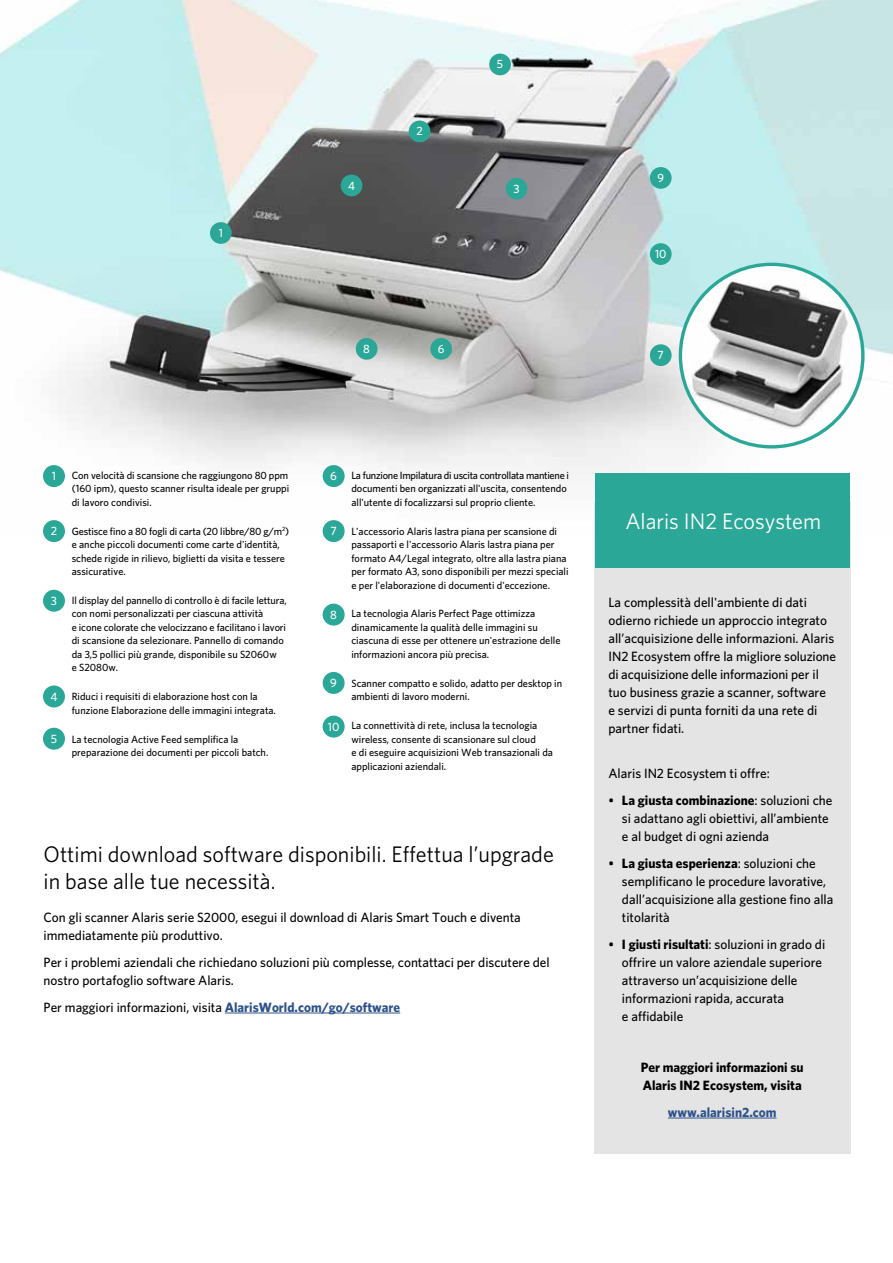
<style>
.page{position:relative;width:893px;height:1263px;background:#fff}
.page>*{position:absolute;margin:0;border:0;box-sizing:border-box;transform-origin:0 0}
.t1{font:22.5px/27px "Whitney";color:#000}
.t2{font:22.5px "Whitney";color:#fff}
.t3{font:500 13.5px/18px "Whitney";color:#000}
.t4{font:700 13.5px/18px "Whitney";color:#000}
.t5{font:700 13.5px "Whitney";color:#2d528a}
.t6{font:500 12.15px "Whitney";color:#fff}
.t7{font:500 12px "Whitney";color:#fff}
.t8{font:500 10.5px/13.5px "Whitney";color:#000}
.s1{font-weight:700;color:#2d528a}
.s2{font-weight:700}
</style>
<div class="page">
<hr style="left:225px;top:1013px;width:175px;height:1px;background:#2d528a">
<img style="left:0;top:0;width:893px;height:536px">
<svg style="left:48px;top:515px;width:6px;height:6px"></svg>
<div style="left:43px;top:520px;width:22px;height:22px;background:#2ba798;border-radius:50%"></div>
<div style="left:43px;top:590px;width:22px;height:22px;background:#2ba798;border-radius:50%"></div>
<div style="left:323px;top:465px;width:22px;height:22px;background:#2ba798;border-radius:50%"></div>
<div style="left:43px;top:685px;width:22px;height:22px;background:#2ba798;border-radius:50%"></div>
<div style="left:43px;top:728px;width:22px;height:22px;background:#2ba798;border-radius:50%"></div>
<div style="left:323px;top:520px;width:22px;height:22px;background:#2ba798;border-radius:50%"></div>
<div style="left:323px;top:604px;width:22px;height:22px;background:#2ba798;border-radius:50%"></div>
<div style="left:323px;top:672px;width:22px;height:22px;background:#2ba798;border-radius:50%"></div>
<div style="left:323px;top:716px;width:22px;height:22px;background:#2ba798;border-radius:50%"></div>
<div style="left:43px;top:465px;width:22px;height:22px;background:#2ba798;border-radius:50%"></div>
<div style="left:210px;top:222px;width:22px;height:22px;background:#2ba798;border-radius:50%"></div>
<div style="left:506px;top:178px;width:21px;height:22px;background:#2ba798;border-radius:50%"></div>
<div style="left:356px;top:338px;width:21px;height:22px;background:#2ba798;border-radius:50%"></div>
<div style="left:650px;top:167px;width:22px;height:22px;background:#2ba798;border-radius:50%"></div>
<div style="left:650px;top:243px;width:22px;height:22px;background:#2ba798;border-radius:50%"></div>
<div style="left:341px;top:175px;width:21px;height:21px;background:#2ba798;border-radius:50%"></div>
<div style="left:489px;top:54px;width:22px;height:21px;background:#2ba798;border-radius:50%"></div>
<div style="left:430px;top:338px;width:22px;height:22px;background:#2ba798;border-radius:50%"></div>
<div style="left:409px;top:121px;width:21px;height:21px;background:#2ba798;border-radius:50%"></div>
<div style="left:594px;top:501px;width:256px;height:652px;background:#e4e4e4"></div>
<div style="left:595px;top:474px;width:255px;height:94px;background:#2ba798"></div>
<hr style="left:668px;top:1118px;width:108px;height:1px;background:#2d528a">
<img style="left:680px;top:266px;width:183px;height:176px">
<div style="left:650px;top:344px;width:22px;height:22px;background:#2ba798;border-radius:50%"></div>
<p class="t7" style="left:219px;top:225px;width:6px">1</p>
<p class="t7" style="left:348px;top:177px;width:8px">4</p>
<p class="t7" style="left:416px;top:123px;width:8px">2</p>
<p class="t7" style="left:497px;top:56px;width:8px">5</p>
<p class="t7" style="left:514px;top:181px;width:8px">3</p>
<p class="t7" style="left:363px;top:341px;width:8px">8</p>
<p class="t7" style="left:438px;top:341px;width:8px">6</p>
<p class="t7" style="left:657px;top:170px;width:8px">9</p>
<p class="t7" style="left:655px;top:246px;width:13px">10</p>
<p class="t7" style="left:658px;top:347px;width:8px">7</p>
<p class="t6" style="left:52px;top:468px;width:6px">1</p>
<p class="t6" style="left:51px;top:523px;width:8px">2</p>
<p class="t6" style="left:51px;top:592px;width:8px">3</p>
<p class="t6" style="left:50px;top:688px;width:8px">4</p>
<p class="t6" style="left:51px;top:730px;width:8px">5</p>
<p class="t8" style="left:72px;top:468px;width:219px;text-align:justify">Con velocità di scansione che raggiungono 80 ppm (160 ipm), questo scanner risulta ideale per gruppi di lavoro condivisi.</p>
<p class="t8" style="left:72px;top:524px;width:219px">Gestisce fino a 80 fogli di carta (20 libbre/80 g/m<sup>2</sup>) e anche piccoli documenti come carte d'identità, schede rigide in rilievo, biglietti da visita e tessere assicurative.</p>
<p class="t8" style="left:72px;top:593px;width:217px">Il display del pannello di controllo è di facile lettura, con nomi personalizzati per ciascuna attività<br>e icone colorate che velocizzano e facilitano i lavori di scansione da selezionare. Pannello di comando da 3,5 pollici più grande, disponibile su S2060w<br>e S2080w.</p>
<p class="t8" style="left:72px;top:690px;width:206px">Riduci i requisiti di elaborazione host con la funzione Elaborazione delle immagini integrata.</p>
<p class="t8" style="left:72px;top:732px;width:198px">La tecnologia Active Feed semplifica la preparazione dei documenti per piccoli batch.</p>
<p class="t6" style="left:330px;top:468px;width:8px">6</p>
<p class="t6" style="left:330px;top:523px;width:8px">7</p>
<p class="t6" style="left:330px;top:606px;width:8px">8</p>
<p class="t6" style="left:330px;top:675px;width:8px">9</p>
<p class="t6" style="left:328px;top:718px;width:13px">10</p>
<p class="t8" style="left:351px;top:468px;width:219px">La funzione Impilatura di uscita controllata mantiene i documenti ben organizzati all'uscita, consentendo all'utente di focalizzarsi sul proprio cliente.</p>
<p class="t8" style="left:351px;top:524px;width:219px">L'accessorio Alaris lastra piana per scansione di passaporti e l'accessorio Alaris lastra piana per formato A4/Legal integrato, oltre alla lastra piana per formato A3, sono disponibili per mezzi speciali e per l'elaborazione di documenti d'eccezione.</p>
<p class="t8" style="left:351px;top:607px;width:211px">La tecnologia Alaris Perfect Page ottimizza dinamicamente la qualità delle immagini su ciascuna di esse per ottenere un'estrazione delle informazioni ancora più precisa.</p>
<p class="t8" style="left:351px;top:676px;width:212px">Scanner compatto e solido, adatto per desktop in ambienti di lavoro moderni.</p>
<p class="t8" style="left:351px;top:718px;width:203px">La connettività di rete, inclusa la tecnologia wireless, consente di scansionare sul cloud<br>e di eseguire acquisizioni Web transazionali da applicazioni aziendali.</p>
<h1 class="t1" style="left:44px;top:840px;width:512px">Ottimi download software disponibili. Effettua l’upgrade in base alle tue necessità.</h1>
<p class="t3" style="left:44px;top:908px;width:479px">Con gli scanner Alaris serie S2000, esegui il download di Alaris Smart Touch e diventa immediatamente più produttivo.</p>
<p class="t3" style="left:44px;top:953px;width:508px">Per i problemi aziendali che richiedano soluzioni più complesse, contattaci per discutere del nostro portafoglio software Alaris.</p>
<p class="t3" style="left:44px;top:998px;width:358px">Per maggiori informazioni, visita <span class="s1">AlarisWorld.com/go/software</span></p>
<h1 class="t2" style="left:625px;top:506px;width:197px">Alaris IN2 Ecosystem</h1>
<p class="t3" style="left:608px;top:593px;width:229px">La complessità dell'ambiente di dati odierno richiede un approccio integrato all’acquisizione delle informazioni. Alaris IN2 Ecosystem offre la migliore soluzione di acquisizione delle informazioni per il tuo business grazie a scanner, software<br>e servizi di punta forniti da una rete di partner fidati.</p>
<p class="t3" style="left:608px;top:764px;width:163px">Alaris IN2 Ecosystem ti offre:</p>
<p class="t3" style="left:622px;top:791px;width:212px;text-indent:-13px">• <span class="s2">La giusta combinazione</span>: soluzioni che si adattano agli obiettivi, all’ambiente e al budget di ogni azienda</p>
<p class="t3" style="left:622px;top:854px;width:213px;text-indent:-13px">• <span class="s2">La giusta esperienza</span>: soluzioni che semplificano le procedure lavorative, dall’acquisizione alla gestione fino alla titolarità</p>
<p class="t3" style="left:622px;top:935px;width:205px;text-indent:-13px">• <span class="s2">I giusti risultati</span>: soluzioni in grado di offrire un valore aziendale superiore attraverso un’acquisizione delle informazioni rapida, accurata<br>e affidabile</p>
<p class="t4" style="left:641px;top:1058px;width:164px">Per maggiori informazioni su<br>Alaris IN2 Ecosystem, visita</p>
<p class="t5" style="left:668px;top:1103px;width:110px">www.alarisin2.com</p>
</div>
